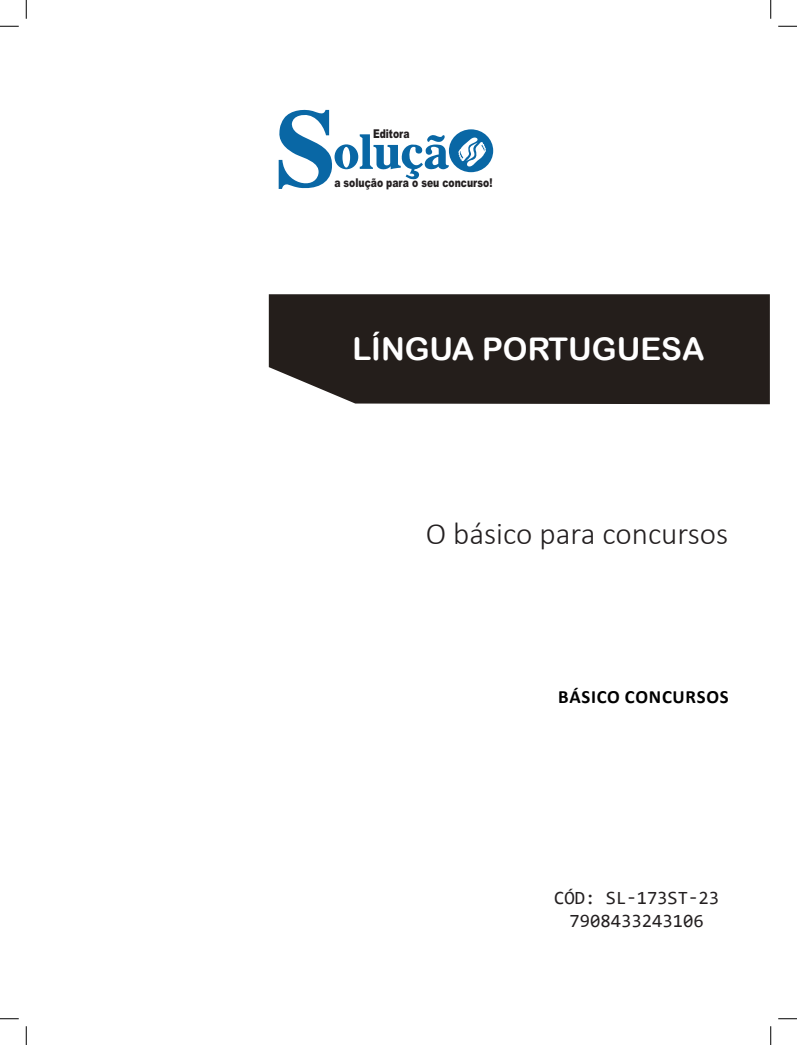
<style>
.page{position:relative;width:797px;height:1045px;background:#fff}
.page>*{position:absolute;margin:0;border:0;box-sizing:border-box;transform-origin:0 0}
.CARGO{font:300 31.25px "Calibri";color:#231f20}
.TÍTULO_MATÉRIA{font:31.25px "Arial Rounded MT Bold";color:#fff}
.SKU_CÓD{font:18.75px "Consolas";color:#231f20}
.EDITAL{font:700 18.75px "Calibri";letter-spacing:.04em;color:#000}
.t1{font:900 12.12px "Arial";color:#231f20;scale:.76 1}
</style>
<div class="page">
<div style="left:269px;top:294px;width:500px;height:110px;background:#241e1b"></div>
<svg style="left:279px;top:110px;width:214px;height:79px"></svg>
<svg style="left:0;top:25px;width:19px;height:2px"></svg>
<svg style="left:778px;top:25px;width:19px;height:2px"></svg>
<svg style="left:0;top:1018px;width:19px;height:1px"></svg>
<svg style="left:778px;top:1018px;width:19px;height:1px"></svg>
<svg style="left:25px;top:0;width:2px;height:19px"></svg>
<svg style="left:25px;top:1026px;width:2px;height:19px"></svg>
<svg style="left:770px;top:0;width:1px;height:19px"></svg>
<svg style="left:770px;top:1026px;width:1px;height:19px"></svg>
<p class="t1" style="left:373px;top:125px;width:50px">Editora</p>
<p class="t1" style="left:334px;top:174px;width:210px">a solução para o seu concurso!</p>
<p class="TÍTULO_MATÉRIA" style="left:352px;top:330px;width:354px">LÍNGUA PORTUGUESA</p>
<p class="CARGO" style="left:425px;top:514px;width:304px">O básico para concursos</p>
<p class="EDITAL" style="left:558px;top:683px;width:172px">BÁSICO CONCURSOS</p>
<p class="SKU_CÓD" style="left:554px;top:885px;width:166px">CÓD: SL-173ST-23</p>
<p class="SKU_CÓD" style="left:569px;top:907px;width:136px">7908433243106</p>
</div>
